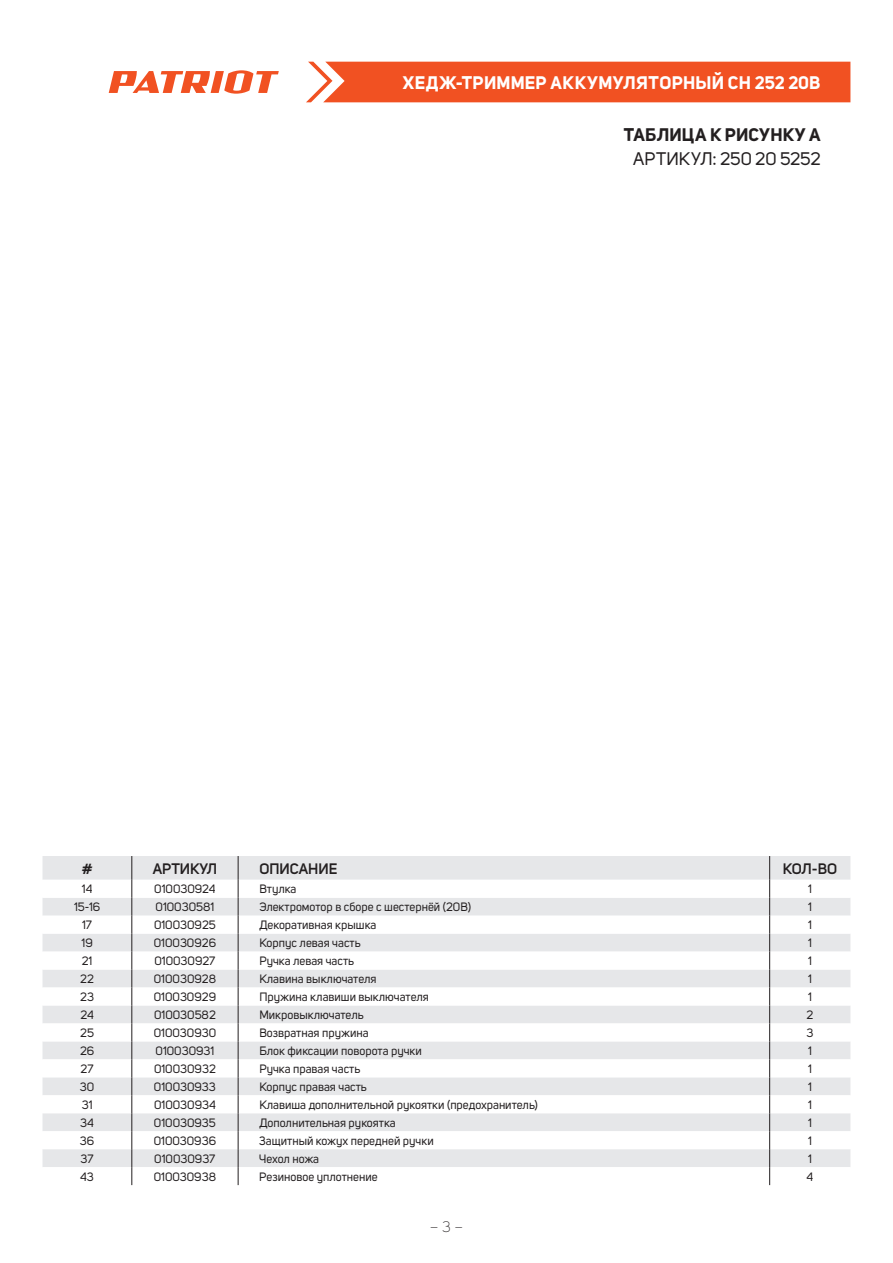
<style>
.page{position:relative;width:893px;height:1263px;background:#fff}
.page>*{position:absolute;margin:0;border:0;box-sizing:border-box;transform-origin:0 0}
.t1{font:700 18px "Uni Sans";letter-spacing:.02em;color:#fff}
.t2{font:18px "Uni Sans";letter-spacing:-.005em;color:#231f20}
.t3{font:700 18px "Uni Sans";letter-spacing:.02em;color:#231f20}
.t4{font:600 15px "Uni Sans";color:#231f20}
.t5{font:300 15px "Uni Sans";color:#231f20}
.t6{font:12px "Uni Sans";color:#231f20}
.t7{font:12px "Uni Sans";letter-spacing:-.02em;color:#231f20}
</style>
<div class="page">
<div style="left:306px;top:62px;width:544px;height:40px;background:#f15122"></div>
<svg style="left:109px;top:70px;width:170px;height:24px"></svg>
<div style="left:43px;top:856px;width:807px;height:24px;background:#e6e7e9"></div>
<svg style="left:43px;top:880px;width:807px;height:305px"></svg>
<svg style="left:131px;top:856px;width:1px;height:329px"></svg>
<svg style="left:238px;top:856px;width:1px;height:329px"></svg>
<svg style="left:769px;top:856px;width:1px;height:329px"></svg>
<h1 class="t1" style="left:403px;top:72px;width:419px">ХЕДЖ-ТРИММЕР АККУМУЛЯТОРНЫЙ CH 252 20B</h1>
<h1 class="t3" style="left:624px;top:123px;width:198px">ТАБЛИЦА К РИСУНКУ A</h1>
<h1 class="t2" style="left:633px;top:148px;width:189px">АРТИКУЛ: 250 20 5252</h1>
<p class="t4" style="left:82px;top:860px;width:12px">#</p>
<p class="t4" style="left:153px;top:860px;width:66px">АРТИКУЛ</p>
<p class="t4" style="left:259px;top:860px;width:80px">ОПИСАНИЕ</p>
<p class="t4" style="left:783px;top:860px;width:56px">КОЛ-ВО</p>
<p class="t6" style="left:82px;top:882px;width:12px">14</p>
<p class="t6" style="left:154px;top:882px;width:63px">010030924</p>
<p class="t6" style="left:259px;top:882px;width:39px">Втулка</p>
<p class="t6" style="left:808px;top:882px;width:5px">1</p>
<p class="t6" style="left:74px;top:900px;width:28px">15-16</p>
<p class="t6" style="left:156px;top:900px;width:60px">010030581</p>
<p class="t6" style="left:259px;top:900px;width:213px">Электромотор в сборе с шестернёй (20В)</p>
<p class="t6" style="left:808px;top:900px;width:5px">1</p>
<p class="t6" style="left:82px;top:918px;width:11px">17</p>
<p class="t6" style="left:154px;top:918px;width:63px">010030925</p>
<p class="t6" style="left:259px;top:918px;width:118px">Декоративная крышка</p>
<p class="t6" style="left:808px;top:918px;width:5px">1</p>
<p class="t6" style="left:82px;top:936px;width:13px">19</p>
<p class="t6" style="left:154px;top:936px;width:64px">010030926</p>
<p class="t6" style="left:259px;top:936px;width:103px">Корпус левая часть</p>
<p class="t6" style="left:808px;top:936px;width:5px">1</p>
<p class="t6" style="left:82px;top:954px;width:12px">21</p>
<p class="t6" style="left:154px;top:954px;width:63px">010030927</p>
<p class="t6" style="left:259px;top:954px;width:96px">Ручка левая часть</p>
<p class="t6" style="left:808px;top:954px;width:5px">1</p>
<p class="t6" style="left:80px;top:972px;width:15px">22</p>
<p class="t6" style="left:154px;top:972px;width:64px">010030928</p>
<p class="t6" style="left:259px;top:972px;width:119px">Клавина выключателя</p>
<p class="t6" style="left:808px;top:972px;width:5px">1</p>
<p class="t6" style="left:80px;top:990px;width:15px">23</p>
<p class="t6" style="left:154px;top:990px;width:64px">010030929</p>
<p class="t6" style="left:259px;top:990px;width:171px">Пружина клавиши выключателя</p>
<p class="t6" style="left:808px;top:990px;width:5px">1</p>
<p class="t6" style="left:80px;top:1008px;width:15px">24</p>
<p class="t6" style="left:154px;top:1008px;width:63px">010030582</p>
<p class="t6" style="left:259px;top:1008px;width:106px">Микровыключатель</p>
<p class="t6" style="left:807px;top:1008px;width:8px">2</p>
<p class="t6" style="left:80px;top:1026px;width:15px">25</p>
<p class="t6" style="left:154px;top:1026px;width:64px">010030930</p>
<p class="t6" style="left:259px;top:1026px;width:111px">Возвратная пружина</p>
<p class="t6" style="left:806px;top:1026px;width:8px">3</p>
<p class="t6" style="left:80px;top:1044px;width:16px">26</p>
<p class="t6" style="left:156px;top:1044px;width:60px">010030931</p>
<p class="t6" style="left:259px;top:1044px;width:164px">Блок фиксации поворота ручки</p>
<p class="t6" style="left:808px;top:1044px;width:5px">1</p>
<p class="t6" style="left:81px;top:1062px;width:14px">27</p>
<p class="t6" style="left:154px;top:1062px;width:63px">010030932</p>
<p class="t6" style="left:259px;top:1062px;width:102px">Ручка правая часть</p>
<p class="t6" style="left:808px;top:1062px;width:5px">1</p>
<p class="t6" style="left:80px;top:1080px;width:16px">30</p>
<p class="t6" style="left:154px;top:1080px;width:63px">010030933</p>
<p class="t6" style="left:259px;top:1080px;width:109px">Корпус правая часть</p>
<p class="t6" style="left:808px;top:1080px;width:5px">1</p>
<p class="t6" style="left:82px;top:1098px;width:12px">31</p>
<p class="t6" style="left:154px;top:1098px;width:63px">010030934</p>
<p class="t6" style="left:259px;top:1098px;width:280px">Клавиша дополнительной рукоятки (предохранитель)</p>
<p class="t6" style="left:808px;top:1098px;width:5px">1</p>
<p class="t6" style="left:80px;top:1116px;width:15px">34</p>
<p class="t6" style="left:154px;top:1116px;width:63px">010030935</p>
<p class="t6" style="left:259px;top:1116px;width:138px">Дополнительная рукоятка</p>
<p class="t6" style="left:808px;top:1116px;width:5px">1</p>
<p class="t6" style="left:80px;top:1134px;width:16px">36</p>
<p class="t6" style="left:154px;top:1134px;width:64px">010030936</p>
<p class="t6" style="left:259px;top:1134px;width:176px">Защитный кожух передней ручки</p>
<p class="t6" style="left:808px;top:1134px;width:5px">1</p>
<p class="t6" style="left:81px;top:1152px;width:15px">37</p>
<p class="t6" style="left:154px;top:1152px;width:63px">010030937</p>
<p class="t7" style="left:259px;top:1152px;width:61px">Чехол ножа</p>
<p class="t6" style="left:808px;top:1152px;width:5px">1</p>
<p class="t6" style="left:80px;top:1170px;width:15px">43</p>
<p class="t6" style="left:154px;top:1170px;width:64px">010030938</p>
<p class="t6" style="left:259px;top:1170px;width:120px">Резиновое уплотнение</p>
<p class="t6" style="left:807px;top:1170px;width:8px">4</p>
<p class="t5" style="left:430px;top:1218px;width:35px">– 3 –</p>
</div>
